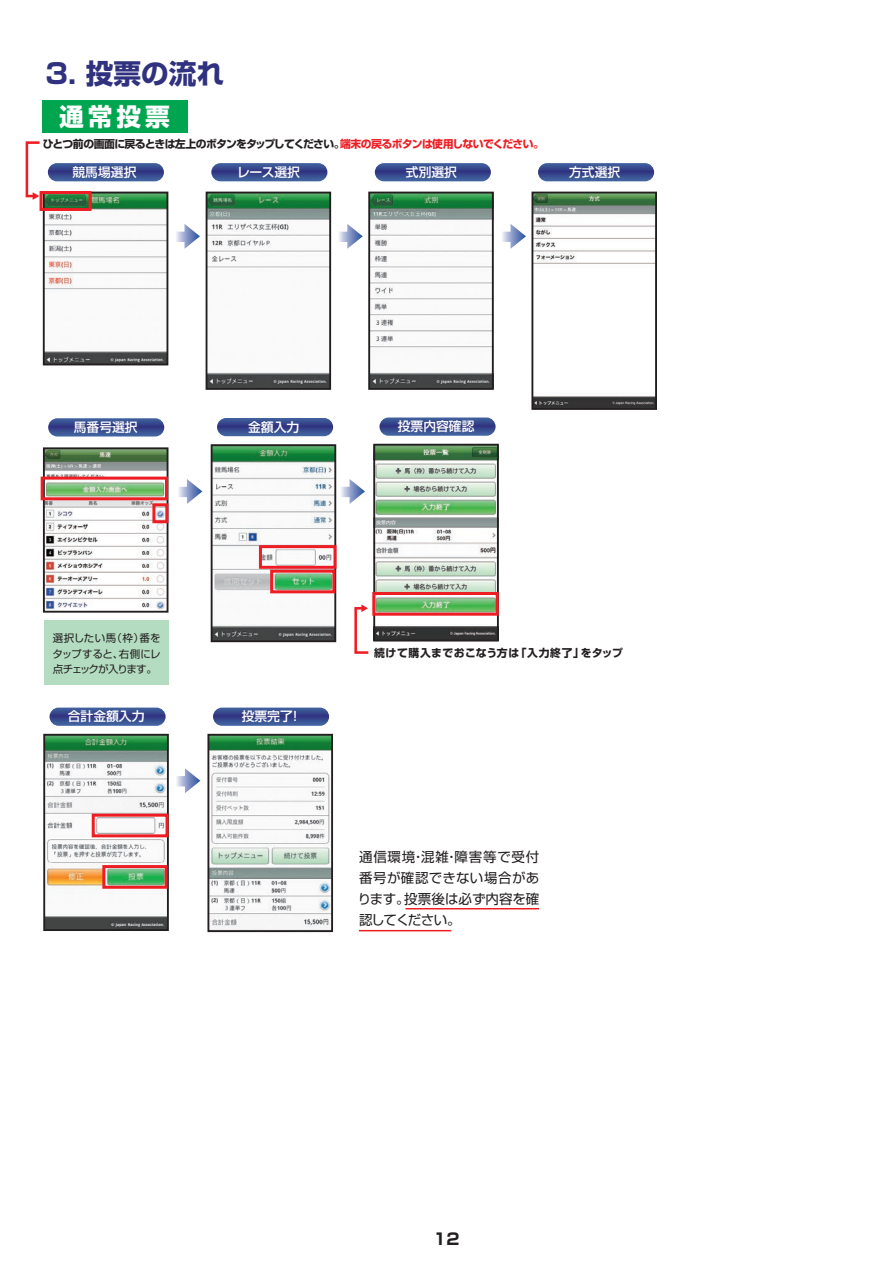
<style>
.page{position:relative;width:893px;height:1263px;background:#fff}
.page>*{position:absolute;margin:0;border:0;box-sizing:border-box;transform-origin:0 0}
.t1{font:700 27.6px "Shin Go Pr 5";color:#30317f}
.t2{font:700 24.75px "Shin Go Pr 5";color:#fff}
.t3{font:700 15.9px "Shin Go Pr 5";color:#231f20}
.t4{font:13.5px "Shin Go Pr 5";letter-spacing:.03em;color:#231f20}
.t5{font:13.5px "Shin Go Pr 5";letter-spacing:.06em;color:#231f20}
.t6{font:13.5px/21.3px "Shin Go Pr 5";letter-spacing:-.08em;color:#231f20}
.t7{font:13.5px "Shin Go Pr 5";letter-spacing:.005em;color:#231f20}
.t8{font:500 12.75px "Shin Go Pr 5";color:#fff}
.t9{font:700 10.8px "Shin Go Pr 5";letter-spacing:-.065em;color:#231f20}
.t10{font:700 10.8px "Shin Go Pr 5";letter-spacing:-.06em;color:#ee1d23}
.t11{font:700 10.8px "Shin Go Pr 5";letter-spacing:.045em;color:#231f20}
.t12{font:700 10.8px "Shin Go Pr 5";letter-spacing:-.045em;color:#231f20}
.t13{font:10.5px/15.3px "Shin Go Pr 5";letter-spacing:-.085em;color:#231f20}
.t14{font:10.5px "Shin Go Pr 5";letter-spacing:-.05em;color:#231f20}
</style>
<div class="page">
<div style="left:42px;top:100px;width:145px;height:33px;background:#00a54f"></div>
<svg style="left:48px;top:163px;width:116px;height:18px;background:#3a4e90"></svg>
<img style="left:46px;top:195px;width:119px;height:167px">
<div style="left:43px;top:192px;width:125px;height:173px;border:2px solid #231f20"></div>
<svg style="left:211px;top:163px;width:116px;height:18px;background:#3a4e91"></svg>
<img style="left:209px;top:195px;width:119px;height:192px">
<div style="left:206px;top:192px;width:125px;height:198px;border:2px solid #231f20"></div>
<svg style="left:375px;top:163px;width:116px;height:18px;background:#3a4e91"></svg>
<img style="left:371px;top:195px;width:120px;height:192px">
<div style="left:368px;top:192px;width:126px;height:198px;border:2px solid #231f20"></div>
<svg style="left:48px;top:418px;width:116px;height:18px;background:#3c4f92"></svg>
<img style="left:46px;top:450px;width:119px;height:160px">
<div style="left:43px;top:447px;width:125px;height:166px;border:2px solid #231f20"></div>
<svg style="left:217px;top:418px;width:116px;height:18px;background:#394d90"></svg>
<img style="left:214px;top:447px;width:119px;height:192px">
<div style="left:211px;top:444px;width:125px;height:198px;border:2px solid #231f20"></div>
<svg style="left:379px;top:417px;width:117px;height:19px;background:#435696"></svg>
<img style="left:376px;top:447px;width:120px;height:191px">
<div style="left:373px;top:444px;width:126px;height:197px;border:2px solid #231f20"></div>
<svg style="left:50px;top:707px;width:116px;height:19px;background:#415595"></svg>
<img style="left:46px;top:737px;width:120px;height:191px">
<div style="left:43px;top:734px;width:126px;height:197px;border:2px solid #231f20"></div>
<svg style="left:213px;top:707px;width:116px;height:19px;background:#415595"></svg>
<img style="left:210px;top:737px;width:120px;height:192px">
<div style="left:207px;top:734px;width:126px;height:198px;border:2px solid #231f20"></div>
<svg style="left:176px;top:224px;width:24px;height:25px"></svg>
<svg style="left:339px;top:224px;width:24px;height:25px"></svg>
<svg style="left:538px;top:163px;width:116px;height:18px;background:#3a4e90"></svg>
<img style="left:534px;top:195px;width:120px;height:212px">
<div style="left:531px;top:192px;width:126px;height:218px;border:2px solid #231f20"></div>
<svg style="left:502px;top:224px;width:24px;height:25px"></svg>
<svg style="left:176px;top:768px;width:24px;height:25px"></svg>
<svg style="left:178px;top:479px;width:24px;height:25px"></svg>
<svg style="left:341px;top:479px;width:24px;height:25px"></svg>
<div style="left:44px;top:620px;width:125px;height:65px;background:#b3dcc0"></div>
<div style="left:40px;top:191px;width:52px;height:20px;border:3px solid #ee1d23"></div>
<div style="left:259px;top:545px;width:77px;height:24px;border:3px solid #ee1d23"></div>
<div style="left:372px;top:592px;width:127px;height:24px;border:3px solid #ee1d23"></div>
<div style="left:92px;top:814px;width:77px;height:23px;border:3px solid #ee1d23"></div>
<div style="left:102px;top:865px;width:66px;height:24px;border:3px solid #ee1d23"></div>
<div style="left:270px;top:570px;width:65px;height:23px;border:3px solid #ee1d23"></div>
<div style="left:41px;top:477px;width:127px;height:23px;border:3px solid #ee1d23"></div>
<div style="left:152px;top:503px;width:16px;height:20px;border:3px solid #ee1d23"></div>
<svg style="left:26px;top:141px;width:16px;height:59px"></svg>
<svg style="left:354px;top:604px;width:15px;height:50px"></svg>
<hr style="left:406px;top:908px;width:133px;height:1px;background:#ee1d23">
<hr style="left:359px;top:930px;width:92px;height:1px;background:#ee1d23">
<h1 class="t1" style="left:45px;top:51px;width:180px">3. 投票の流れ</h1>
<h2 class="t2" style="left:59px;top:96px;width:112px">通常投票</h2>
<p class="t9" style="left:43px;top:135px;width:303px">ひとつ前の画面に戻るときは左上のボタンをタップしてください。</p>
<p class="t10" style="left:340px;top:135px;width:205px">端末の戻るボタンは使用しないでください。</p>
<p class="t8" style="left:73px;top:162px;width:65px">競馬場選択</p>
<p class="t8" style="left:237px;top:162px;width:64px">レース選択</p>
<p class="t8" style="left:406px;top:162px;width:53px">式別選択</p>
<p class="t8" style="left:569px;top:162px;width:53px">方式選択</p>
<p class="t8" style="left:74px;top:417px;width:65px">馬番号選択</p>
<p class="t14" style="left:112px;top:630px;width:34px">（枠）</p>
<p class="t14" style="left:139px;top:630px;width:23px">番を</p>
<p class="t14" style="left:53px;top:630px;width:65px">選択したい馬</p>
<p class="t8" style="left:248px;top:416px;width:53px">金額入力</p>
<p class="t8" style="left:398px;top:416px;width:78px">投票内容確認</p>
<p class="t13" style="left:52px;top:645px;width:106px">タップすると、<br>点チェックが入ります。</p>
<p class="t14" style="left:119px;top:645px;width:43px">右側にレ</p>
<p class="t12" style="left:581px;top:644px;width:44px">をタップ</p>
<p class="t12" style="left:516px;top:644px;width:70px">「入力終了」</p>
<p class="t11" style="left:374px;top:644px;width:147px">続けて購入までおこなう方は</p>
<p class="t8" style="left:68px;top:706px;width:78px">合計金額入力</p>
<p class="t8" style="left:242px;top:706px;width:57px">投票完了!</p>
<p class="t5" style="left:359px;top:845px;width:182px">通信環境混雑障害等で受付</p>
<p class="t4" style="left:411px;top:845px;width:15px">・</p>
<p class="t4" style="left:359px;top:866px;width:182px">番号が確認できない場合があ</p>
<p class="t7" style="left:404px;top:888px;width:137px">投票後は必ず内容を確</p>
<p class="t4" style="left:445px;top:845px;width:15px">・</p>
<p class="t6" style="left:358px;top:887px;width:105px">ります。<br>認してください。</p>
<p class="t3" style="left:433px;top:1226px;width:27px">12</p>
</div>
